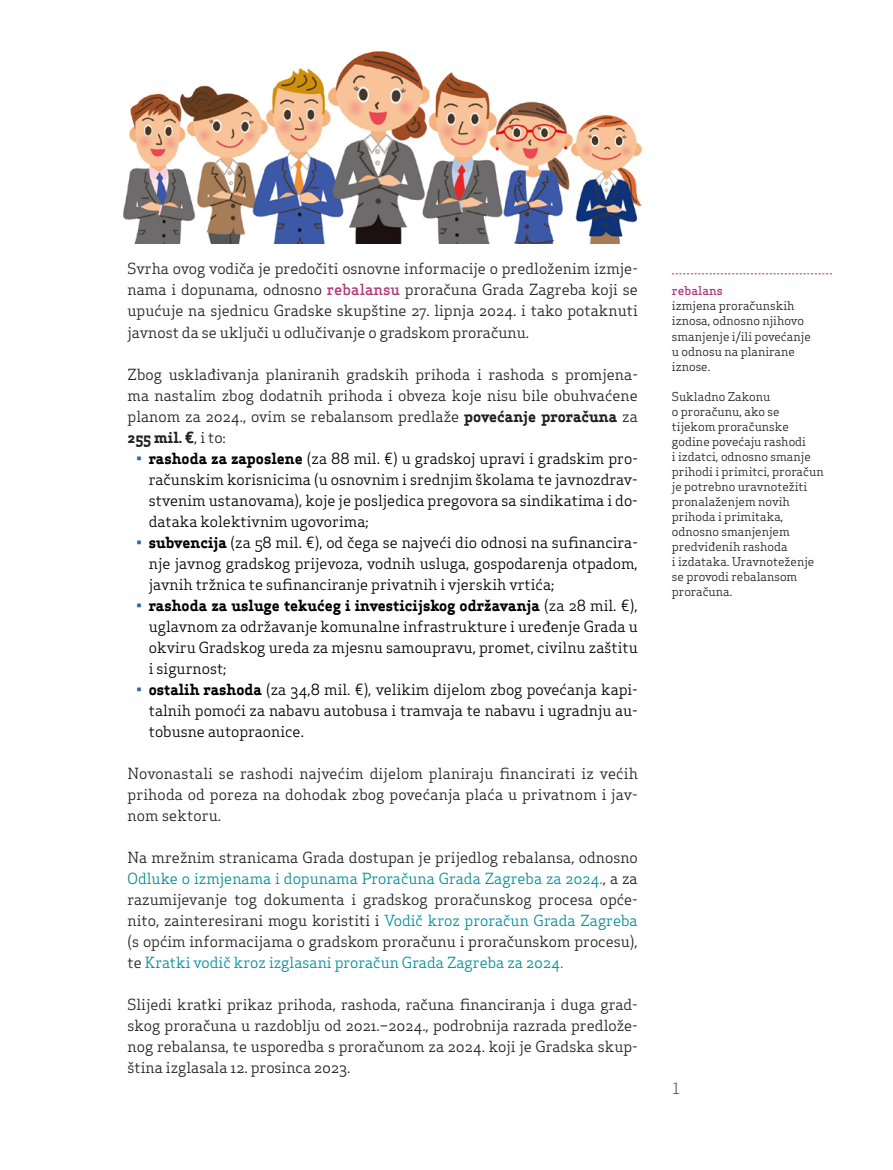
<style>
.page{position:relative;width:893px;height:1170px;background:#fff}
.page>*{position:absolute;margin:0;border:0;box-sizing:border-box;transform-origin:0 0}
.t1{font:15px/21px "Apex Serif";color:#231f20;text-align:justify}
.t2{font:15px/21px "Apex Serif";color:#000;text-align:justify}
.t3{font:15px "Apex Serif";color:#58595b}
.t4{font:12px/15px "Apex Serif";color:#231f20}
.t5{font:500 12px "Apex Serif";color:#b03779}
.s1{font-weight:500;color:#b03779}
.s2{font-weight:700}
.s3{font-weight:700;color:#3363af}
.s4{color:#008d9b}
</style>
<div class="page">
<svg style="left:672px;top:273px;width:160px;height:1px"></svg>
<img style="left:123px;top:51px;width:519px;height:192px">
<p class="t1" style="left:128px;top:258px;width:512px">Svrha ovog vodiča je predočiti osnovne informacije o predloženim izmje&shy;nama i dopunama, odnosno <span class="s1">rebalansu</span> proračuna Grada Zagreba koji se upućuje na sjednicu Gradske skupštine 27. lipnja 2024. i tako potaknuti javnost da se uključi u odlučivanje o gradskom proračunu.</p>
<p class="t1" style="left:128px;top:363px;width:512px">Zbog usklađivanja planiranih gradskih prihoda i rashoda s promjena&shy;ma nastalim zbog dodatnih prihoda i obveza koje nisu bile obuhvaćene planom za 2024., ovim se rebalansom predlaže <span class="s2">povećanje proračuna</span> za <span class="s2">255 mil. €</span>, i to:</p>
<p class="t2" style="left:149px;top:447px;width:491px;text-indent:-13px"><span class="s3">•</span> <span class="s2">rashoda za zaposlene</span> (za 88 mil. €) u gradskoj upravi i gradskim pro&shy;računskim korisnicima (u osnovnim i srednjim školama te javnozdrav&shy;stvenim ustanovama), koje je posljedica pregovora sa sindikatima i do&shy;dataka kolektivnim ugovorima;</p>
<p class="t2" style="left:149px;top:531px;width:491px;text-indent:-13px"><span class="s3">•</span> <span class="s2">subvencija</span> (za 58 mil. €), od čega se najveći dio odnosi na sufinancira&shy;nje javnog gradskog prijevoza, vodnih usluga, gospodarenja otpadom, javnih tržnica te sufinanciranje privatnih i vjerskih vrtića;</p>
<p class="t2" style="left:149px;top:594px;width:490px;text-indent:-13px"><span class="s3">•</span> <span class="s2">rashoda za usluge tekućeg i investicijskog održavanja</span> (za 28 mil. €), uglavnom za održavanje komunalne infrastrukture i uređenje Grada u okviru Gradskog ureda za mjesnu samoupravu, promet, civilnu zaštitu i sigurnost;</p>
<p class="t2" style="left:149px;top:678px;width:490px;text-indent:-13px"><span class="s3">•</span> <span class="s2">ostalih rashoda</span> (za 34,8 mil. €), velikim dijelom zbog povećanja kapi&shy;talnih pomoći za nabavu autobusa i tramvaja te nabavu i ugradnju au&shy;tobusne autopraonice.</p>
<p class="t1" style="left:128px;top:762px;width:512px">Novonastali se rashodi najvećim dijelom planiraju financirati iz većih prihoda od poreza na dohodak zbog povećanja plaća u privatnom i jav&shy;nom sektoru.</p>
<p class="t1" style="left:128px;top:846px;width:512px">Na mrežnim stranicama Grada dostupan je prijedlog rebalansa, odnosno <span class="s4">Odluke o izmjenama i dopunama Proračuna Grada Zagreba za 2024.</span>, a za razumijevanje tog dokumenta i gradskog proračunskog procesa opće&shy;nito, zainteresirani mogu koristiti i <span class="s4">Vodič kroz proračun Grada Zagreba </span>(s općim informacijama o gradskom proračunu i proračunskom procesu), te <span class="s4">Kratki vodič kroz izglasani proračun Grada Zagreba za 2024.</span></p>
<p class="t1" style="left:128px;top:993px;width:512px">Slijedi kratki prikaz prihoda, rashoda, računa financiranja i duga grad&shy;skog proračuna u razdoblju od 2021.–2024., podrobnija razrada predlože&shy;nog rebalansa, te usporedba s proračunom za 2024. koji je Gradska skup&shy;ština izglasala 12. prosinca 2023.</p>
<p class="t5" style="left:672px;top:283px;width:53px">rebalans</p>
<p class="t4" style="left:672px;top:298px;width:140px">izmjena proračunskih iznosa, odnosno njihovo smanjenje i/ili povećanje u odnosu na planirane iznose.</p>
<p class="t4" style="left:672px;top:388px;width:153px">Sukladno Zakonu<br>o proračunu, ako se tijekom proračunske godine povećaju rashodi<br>i izdatci, odnosno smanje prihodi i primitci, proračun je potrebno uravnotežiti pronalaženjem novih prihoda i primitaka, odnosno smanjenjem predviđenih rashoda<br>i izdataka. Uravnoteženje se provodi rebalansom proračuna.</p>
<p class="t3" style="left:672px;top:1078px;width:10px">1</p>
</div>
